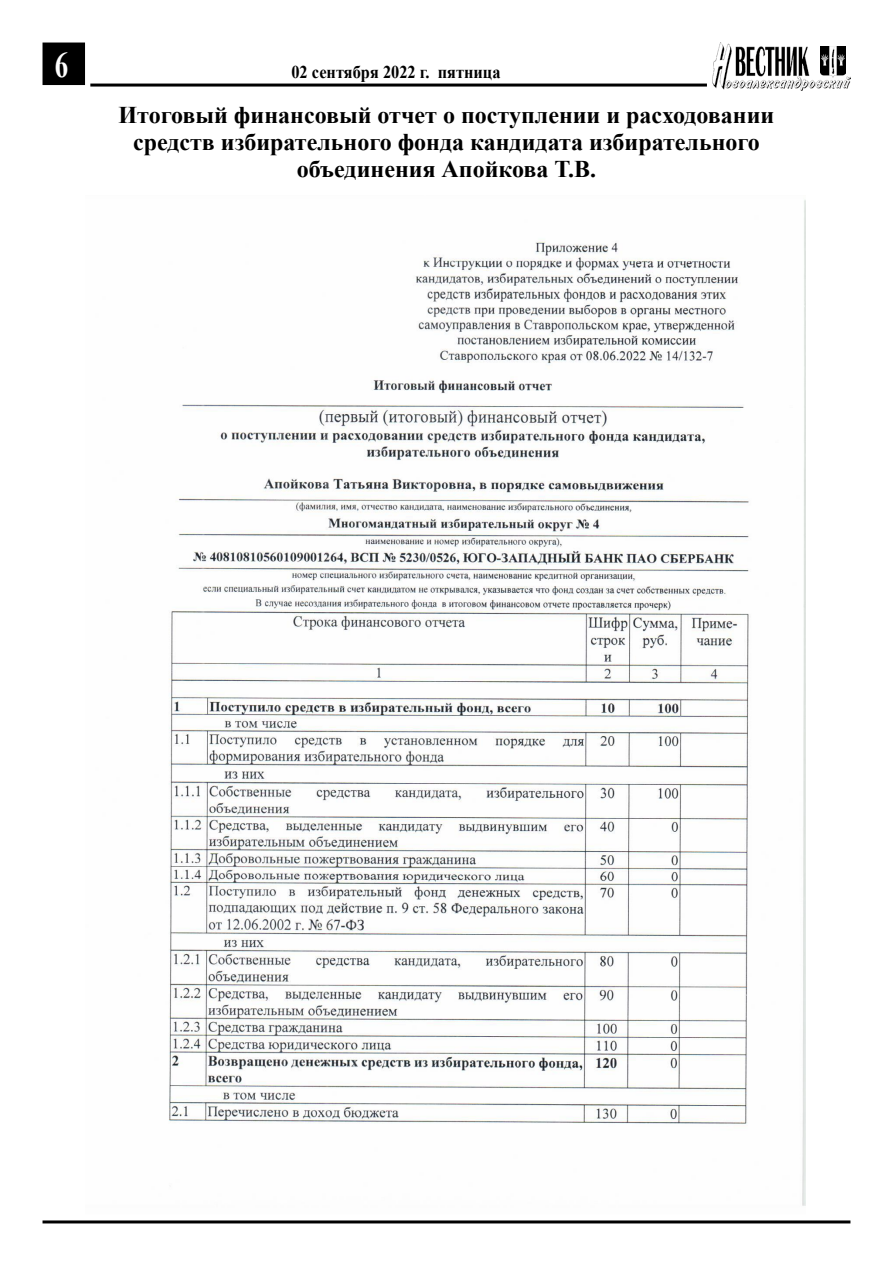
<style>
.page{position:relative;width:893px;height:1263px;background:#fff}
.page>*{position:absolute;margin:0;border:0;box-sizing:border-box;transform-origin:0 0}
.t1{font:700 36px "Times New Roman";color:#fff;scale:.75 1}
.t2{font:700 24px/27px "Times New Roman";color:#000;text-align:center}
.t3{font:700 18px "Times New Roman";color:#000;scale:.91 1}
</style>
<div class="page">
<div style="left:43px;top:43px;width:41px;height:41px;background:#000"></div>
<div style="left:43px;top:43px;width:42px;height:42px;border:2px solid #000"></div>
<hr style="left:90px;top:84px;width:617px;height:3px;background:#000">
<hr style="left:43px;top:1220px;width:807px;height:3px;background:#000">
<img style="left:712px;top:43px;width:138px;height:47px">
<img style="left:820px;top:46px;width:26px;height:31px">
<img style="left:169px;top:200px;width:637px;height:1006px">
<h1 class="t1" style="left:55px;top:40px;width:19px">6</h1>
<p class="t3" style="left:291px;top:60px;width:231px">02 сентября 2022 г. пятница</p>
<p class="t2" style="left:119px;top:100px;width:657px">Итоговый финансовый отчет о поступлении и расходовании средств избирательного фонда кандидата избирательного объединения Апойкова Т.В.</p>
</div>
